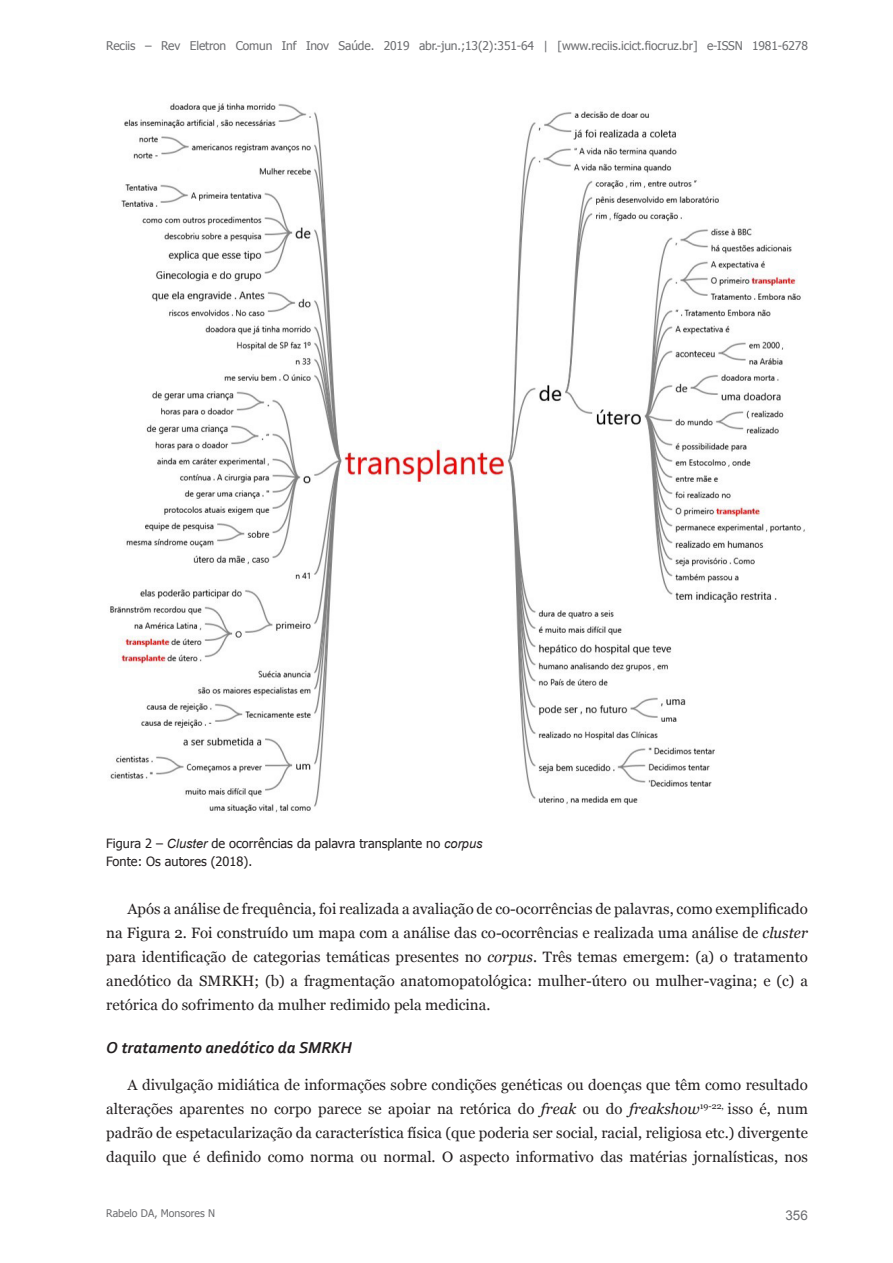
<style>
.page{position:relative;width:893px;height:1263px;background:#fff}
.page>*{position:absolute;margin:0;border:0;box-sizing:border-box;transform-origin:0 0}
.t1{font:italic 700 16.5px "Corbel";color:#231f20}
.t2{font:15px/24px "Georgia";color:#231f20;text-align:justify}
.t3{font:13.5px "Arial";color:#6c6d70}
.t4{font:12.75px/18px "Tahoma";color:#231f20}
.t5{font:12px "Tahoma";letter-spacing:-.01em;color:#6c6d70}
.t6{font:10.5px "Tahoma";color:#6c6d70}
.s1{font-family:"Arial";font-style:italic}
.s2{font-style:italic}
</style>
<div class="page">
<img style="left:110px;top:103px;width:695px;height:710px">
<p class="t5" style="left:106px;top:38px;width:703px">Reciis – Rev Eletron Comun Inf Inov Saúde. 2019 abr.-jun.;13(2):351-64 | [www.reciis.icict.fiocruz.br] e-ISSN 1981-6278</p>
<p class="t4" style="left:106px;top:833px;width:378px">Figura 2 – <span class="s1">Cluster</span> de ocorrências da palavra transplante no <span class="s1">corpus<br></span>Fonte: Os autores (2018).</p>
<p class="t2" style="left:106px;top:897px;width:703px;text-indent:21px">Após a análise de frequência, foi realizada a avaliação de co-ocorrências de palavras, como exemplificado na Figura 2. Foi construído um mapa com a análise das co-ocorrências e realizada uma análise de <span class="s2">cluster </span>para identificação de categorias temáticas presentes no <span class="s2">corpus</span>. Três temas emergem: (a) o tratamento anedótico da SMRKH; (b) a fragmentação anatomopatológica: mulher-útero ou mulher-vagina; e (c) a retórica do sofrimento da mulher redimido pela medicina.</p>
<p class="t1" style="left:106px;top:1037px;width:247px">O tratamento anedótico da SMRKH</p>
<p class="t2" style="left:106px;top:1073px;width:703px;text-indent:21px">A divulgação midiática de informações sobre condições genéticas ou doenças que têm como resultado alterações aparentes no corpo parece se apoiar na retórica do <span class="s2">freak</span> ou do <span class="s2">freakshow</span><sup>19-22,</sup> isso é, num padrão de espetacularização da característica física (que poderia ser social, racial, religiosa etc.) divergente daquilo que é definido como norma ou normal. O aspecto informativo das matérias jornalísticas, nos</p>
<p class="t6" style="left:106px;top:1206px;width:110px">Rabelo DA, Monsores N</p>
<p class="t3" style="left:785px;top:1206px;width:24px">356</p>
</div>
